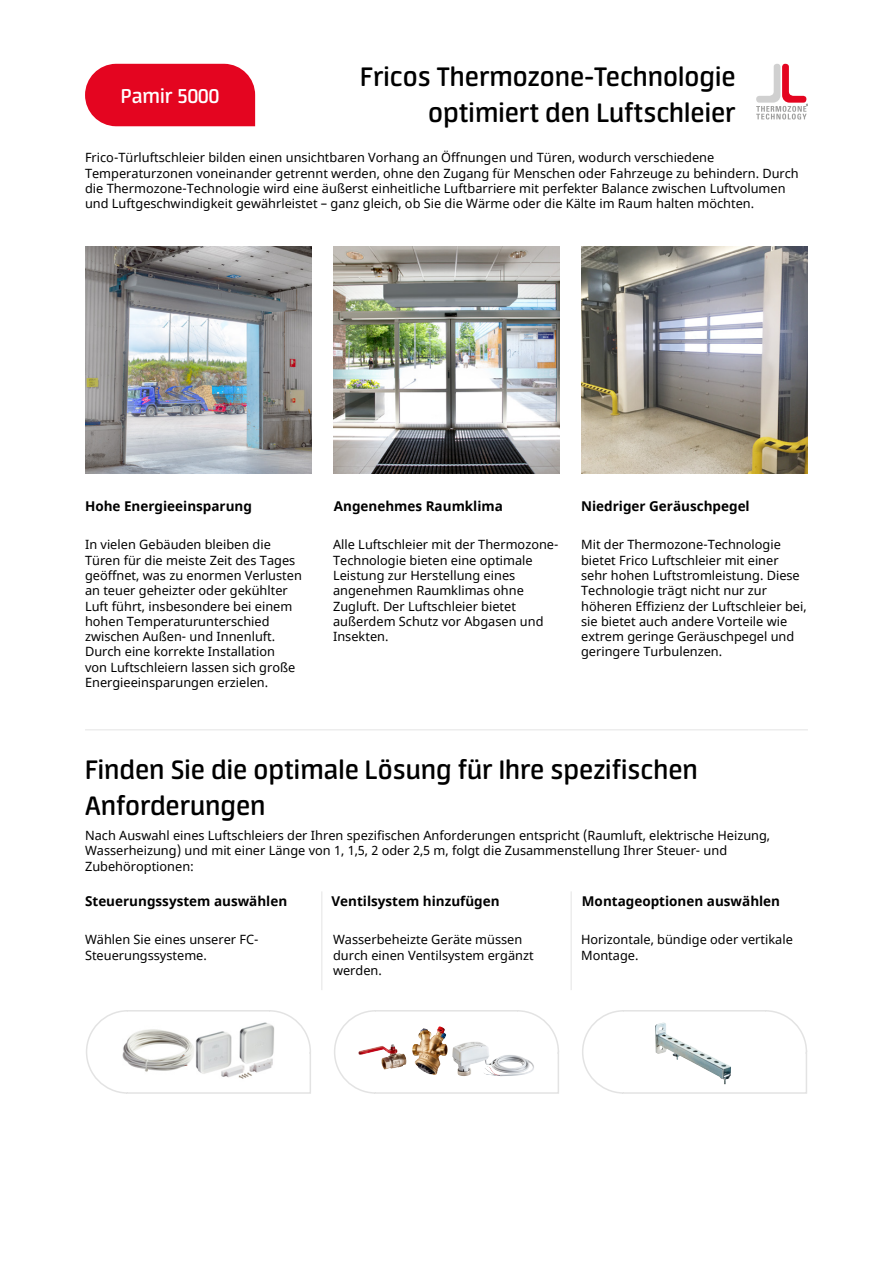
<style>
.page{position:relative;width:893px;height:1263px;background:#fff}
.page>*{position:absolute;margin:0;border:0;box-sizing:border-box;transform-origin:0 0}
.t1{font:600 30px/36px "Neuron";color:#000;text-align:right}
.t2{font:600 22.5px "Neuron";color:#fff}
.t3{font:700 13.5px "Noto Sans";color:#000}
.t4{font:12.75px/15.3px "Noto Sans";color:#000}
</style>
<div class="page">
<img style="left:85px;top:247px;width:227px;height:226px">
<img style="left:333px;top:247px;width:227px;height:226px">
<img style="left:581px;top:247px;width:227px;height:226px">
<div style="left:85px;top:64px;width:170px;height:62px;background:#e40520"></div>
<svg style="left:756px;top:64px;width:52px;height:55px"></svg>
<svg style="left:86px;top:1010px;width:225px;height:84px"></svg>
<svg style="left:334px;top:1010px;width:225px;height:84px"></svg>
<svg style="left:582px;top:1010px;width:226px;height:84px"></svg>
<hr style="left:321px;top:891px;width:1px;height:99px;background:#ededed">
<hr style="left:85px;top:729px;width:723px;height:1px;background:#ededed">
<hr style="left:570px;top:891px;width:2px;height:99px;background:#ededed">
<h2 class="t2" style="left:121px;top:83px;width:100px">Pamir 5000</h2>
<h1 class="t1" style="left:360px;top:59px;width:377px">Fricos Thermozone-Technologie optimiert den Luftschleier</h1>
<p class="t4" style="left:85px;top:151px;width:715px">Frico-Türluftschleier bilden einen unsichtbaren Vorhang an Öffnungen und Türen, wodurch verschiedene Temperaturzonen voneinander getrennt werden, ohne den Zugang für Menschen oder Fahrzeuge zu behindern. Durch die Thermozone-Technologie wird eine äußerst einheitliche Luftbarriere mit perfekter Balance zwischen Luftvolumen und Luftgeschwindigkeit gewährleistet – ganz gleich, ob Sie die Wärme oder die Kälte im Raum halten möchten.</p>
<p class="t3" style="left:85px;top:496px;width:169px">Hohe Energieeinsparung</p>
<p class="t3" style="left:334px;top:496px;width:171px">Angenehmes Raumklima</p>
<p class="t3" style="left:581px;top:496px;width:170px">Niedriger Geräuschpegel</p>
<p class="t4" style="left:85px;top:537px;width:218px">In vielen Gebäuden bleiben die Türen für die meiste Zeit des Tages geöffnet, was zu enormen Verlusten an teuer geheizter oder gekühlter Luft führt, insbesondere bei einem hohen Temperaturunterschied zwischen Außen- und Innenluft.<br>Durch eine korrekte Installation<br>von Luftschleiern lassen sich große Energieeinsparungen erzielen.</p>
<p class="t4" style="left:333px;top:537px;width:227px">Alle Luftschleier mit der Thermozone-<br>Technologie bieten eine optimale<br>Leistung zur Herstellung eines angenehmen Raumklimas ohne<br>Zugluft. Der Luftschleier bietet außerdem Schutz vor Abgasen und<br>Insekten.</p>
<p class="t4" style="left:581px;top:537px;width:227px">Mit der Thermozone-Technologie bietet Frico Luftschleier mit einer sehr hohen Luftstromleistung. Diese Technologie trägt nicht nur zur höheren Effizienz der Luftschleier bei, sie bietet auch andere Vorteile wie extrem geringe Geräuschpegel und geringere Turbulenzen.</p>
<h1 class="t1" style="left:85px;top:752px;width:614px;text-align:left">Finden Sie die optimale Lösung für Ihre spezifischen<br>Anforderungen</h1>
<p class="t4" style="left:85px;top:828px;width:687px">Nach Auswahl eines Luftschleiers der Ihren spezifischen Anforderungen entspricht (Raumluft, elektrische Heizung,<br>Wasserheizung) und mit einer Länge von 1, 1,5, 2 oder 2,5 m, folgt die Zusammenstellung Ihrer Steuer- und<br>Zubehöroptionen:</p>
<p class="t3" style="left:85px;top:891px;width:204px">Steuerungssystem auswählen</p>
<p class="t3" style="left:331px;top:891px;width:170px">Ventilsystem hinzufügen</p>
<p class="t3" style="left:582px;top:891px;width:200px">Montageoptionen auswählen</p>
<p class="t4" style="left:85px;top:932px;width:175px">Wählen Sie eines unserer FC-<br>Steuerungssysteme.</p>
<p class="t4" style="left:333px;top:932px;width:202px">Wasserbeheizte Geräte müssen durch einen Ventilsystem ergänzt werden.</p>
<p class="t4" style="left:581px;top:932px;width:213px">Horizontale, bündige oder vertikale<br>Montage.</p>
</div>
